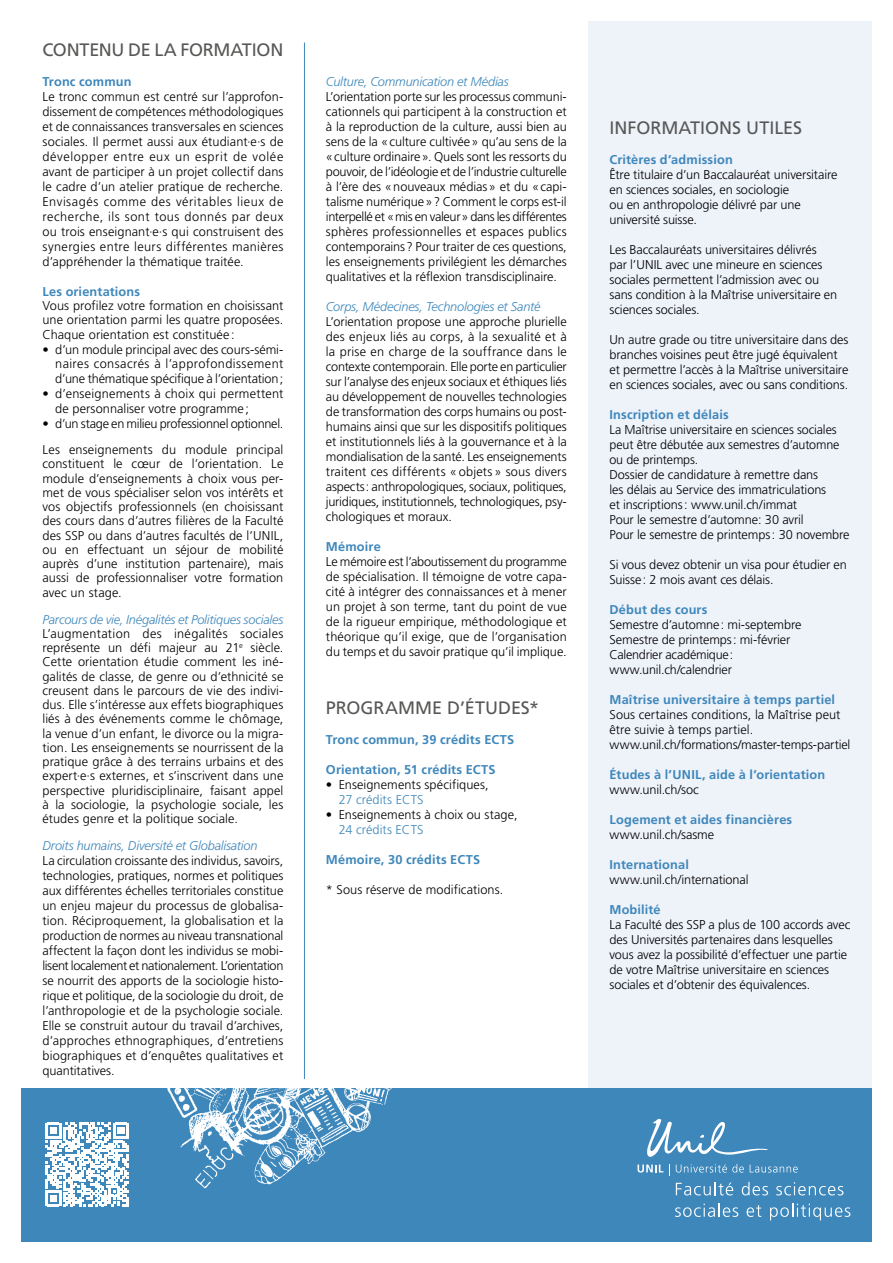
<style>
.page{position:relative;width:893px;height:1263px;background:#fff}
.page>*{position:absolute;margin:0;border:0;box-sizing:border-box;transform-origin:0 0}
.t1{font:18px "Frutiger LT Std";letter-spacing:-.005em;color:#575756}
.t2{font:300 12.75px/15px "Frutiger LT Std";letter-spacing:-.005em;color:#000}
.t3{font:700 12.75px "Frutiger LT Std";letter-spacing:.01em;color:#3e87bb}
.t4{font:italic 300 12.75px "Frutiger LT Std";letter-spacing:-.015em;color:#3e87bb}
.t5{font:300 12.75px "Frutiger LT Std";letter-spacing:.005em;color:#3e87bb}
</style>
<div class="page">
<div style="left:588px;top:21px;width:284px;height:1068px;background:#eef2f9"></div>
<div style="left:21px;top:1089px;width:851px;height:153px;background:#3e87bb"></div>
<img style="left:146px;top:1079px;width:279px;height:110px">
<hr style="left:304px;top:43px;width:1px;height:1036px;background:#3e87bb">
<svg style="left:647px;top:1119px;width:121px;height:38px"></svg>
<svg style="left:637px;top:1164px;width:26px;height:8px"></svg>
<svg style="left:676px;top:1164px;width:68px;height:8px"></svg>
<svg style="left:750px;top:1164px;width:48px;height:8px"></svg>
<svg style="left:676px;top:1182px;width:57px;height:13px"></svg>
<svg style="left:742px;top:1182px;width:26px;height:13px"></svg>
<svg style="left:776px;top:1182px;width:67px;height:13px"></svg>
<svg style="left:675px;top:1203px;width:63px;height:14px"></svg>
<svg style="left:747px;top:1205px;width:14px;height:12px"></svg>
<svg style="left:770px;top:1203px;width:80px;height:17px"></svg>
<svg style="left:45px;top:1122px;width:84px;height:84px"></svg>
<h1 class="t1" style="left:43px;top:39px;width:242px">CONTENU DE LA FORMATION</h1>
<p class="t3" style="left:43px;top:74px;width:90px">Tronc commun</p>
<p class="t2" style="left:43px;top:89px;width:242px;text-align:justify">Le tronc commun est centré sur l’approfon&shy;dissement de compétences méthodologiques et de connaissances transversales en sciences sociales. Il permet aussi aux étudiant·e·s de développer entre eux un esprit de volée avant de participer à un projet collectif dans le cadre d’un atelier pratique de recherche.<br>Envisagés comme des véritables lieux de recherche, ils sont tous donnés par deux ou trois enseignant·e·s qui construisent des synergies entre leurs différentes manières d’appréhender la thématique traitée.</p>
<p class="t3" style="left:43px;top:284px;width:99px">Les orientations</p>
<p class="t2" style="left:43px;top:299px;width:242px;line-height:14.2px;text-align:justify">Vous profilez votre formation en choisissant une orientation parmi les quatre proposées.<br>Chaque orientation est constituée:</p>
<p class="t2" style="left:55px;top:342px;width:230px;line-height:14.5px;text-align:justify;text-indent:-13px">• d’un module principal avec des cours-sémi&shy;naires consacrés à l’approfondissement d’une thématique spécifique à l’orientation;</p>
<p class="t2" style="left:55px;top:386px;width:230px;text-indent:-13px">• d’enseignements à choix qui permettent de personnaliser votre programme;</p>
<p class="t2" style="left:43px;top:410px;width:242px;line-height:26.2px">• d’un stage en milieu professionnel optionnel.<br>Les enseignements du module principal</p>
<p class="t2" style="left:43px;top:457px;width:242px;line-height:14.2px;text-align:justify">constituent le cœur de l’orientation. Le module d’enseignements à choix vous per&shy;met de vous spécialiser selon vos intérêts et vos objectifs professionnels (en choisissant des cours dans d’autres filières de la Faculté des SSP ou dans d’autres facultés de l’UNIL, ou en effectuant un séjour de mobilité auprès d’une institution partenaire), mais aussi de professionnaliser votre formation avec un stage.</p>
<p class="t4" style="left:43px;top:612px;width:242px">Parcours de vie, Inégalités et Politiques sociales</p>
<p class="t2" style="left:43px;top:626px;width:242px;line-height:14.2px;text-align:justify">L’augmentation des inégalités sociales représente un défi majeur au 21<sup>e</sup> siècle.<br>Cette orientation étudie comment les iné&shy;galités de classe, de genre ou d’ethnicité se creusent dans le parcours de vie des indivi&shy;dus. Elle s’intéresse aux effets biographiques liés à des événements comme le chômage, la venue d’un enfant, le divorce ou la migra&shy;tion. Les enseignements se nourrissent de la pratique grâce à des terrains urbains et des expert·e·s externes, et s’inscrivent dans une perspective pluridisciplinaire, faisant appel à la sociologie, la psychologie sociale, les études genre et la politique sociale.</p>
<p class="t4" style="left:43px;top:838px;width:217px">Droits humains, Diversité et Globalisation</p>
<p class="t2" style="left:43px;top:853px;width:242px;text-align:justify">La circulation croissante des individus, savoirs, technologies, pratiques, normes et politiques aux différentes échelles territoriales constitue un enjeu majeur du processus de globalisa&shy;tion. Réciproquement, la globalisation et la production de normes au niveau transnational affectent la façon dont les individus se mobi&shy;lisent localement et nationalement. L’orientation se nourrit des apports de la sociologie histo&shy;rique et politique, de la sociologie du droit, de l’anthropologie et de la psychologie sociale.<br>Elle se construit autour du travail d’archives, d’approches ethnographiques, d’entretiens biographiques et d’enquêtes qualitatives et quantitatives.</p>
<p class="t4" style="left:326px;top:74px;width:184px">Culture, Communication et Médias</p>
<p class="t2" style="left:326px;top:89px;width:242px;text-align:justify">L’orientation porte sur les processus communi&shy;cationnels qui participent à la construction et à la reproduction de la culture, aussi bien au sens de la «culture cultivée» qu’au sens de la «culture ordinaire». Quels sont les ressorts du pouvoir, de l’idéologie et de l’industrie culturelle à l’ère des «nouveaux médias» et du «capi&shy;talisme numérique»? Comment le corps est-il interpellé et «mis en valeur» dans les différentes sphères professionnelles et espaces publics contemporains? Pour traiter de ces questions, les enseignements privilégient les démarches qualitatives et la réflexion transdisciplinaire.</p>
<p class="t4" style="left:326px;top:299px;width:216px">Corps, Médecines, Technologies et Santé</p>
<p class="t2" style="left:326px;top:314px;width:242px;text-align:justify">L’orientation propose une approche plurielle des enjeux liés au corps, à la sexualité et à la prise en charge de la souffrance dans le contexte contemporain. Elle porte en particulier sur l’analyse des enjeux sociaux et éthiques liés au développement de nouvelles technologies de transformation des corps humains ou post&shy;humains ainsi que sur les dispositifs politiques et institutionnels liés à la gouvernance et à la mondialisation de la santé. Les enseignements traitent ces différents « objets » sous divers aspects: anthropologiques, sociaux, politiques, juridiques, institutionnels, technologiques, psy&shy;chologiques et moraux.</p>
<p class="t3" style="left:326px;top:539px;width:56px">Mémoire</p>
<p class="t2" style="left:326px;top:554px;width:242px;text-align:justify">Le mémoire est l’aboutissement du programme de spécialisation. Il témoigne de votre capa&shy;cité à intégrer des connaissances et à mener un projet à son terme, tant du point de vue de la rigueur empirique, méthodologique et théorique qu’il exige, que de l’organisation du temps et du savoir pratique qu’il implique.</p>
<h1 class="t1" style="left:326px;top:697px;width:215px">PROGRAMME D’ÉTUDES*</h1>
<p class="t3" style="left:326px;top:732px;width:190px">Tronc commun, 39 crédits ECTS</p>
<p class="t3" style="left:326px;top:762px;width:171px">Orientation, 51 crédits ECTS</p>
<p class="t2" style="left:326px;top:778px;width:164px">• Enseignements spécifiques,</p>
<p class="t5" style="left:339px;top:793px;width:86px">27 crédits ECTS</p>
<p class="t2" style="left:326px;top:808px;width:193px">• Enseignements à choix ou stage,</p>
<p class="t5" style="left:339px;top:823px;width:86px">24 crédits ECTS</p>
<p class="t3" style="left:326px;top:852px;width:156px">Mémoire, 30 crédits ECTS</p>
<p class="t2" style="left:326px;top:883px;width:179px">* Sous réserve de modifications.</p>
<h1 class="t1" style="left:609px;top:117px;width:194px">INFORMATIONS UTILES</h1>
<p class="t3" style="left:609px;top:152px;width:125px">Critères d’admission</p>
<p class="t2" style="left:609px;top:167px;width:230px">Être titulaire d’un Baccalauréat universitaire en sciences sociales, en sociologie<br>ou en anthropologie délivré par une université suisse.</p>
<p class="t2" style="left:609px;top:242px;width:229px">Les Baccalauréats universitaires délivrés par l’UNIL avec une mineure en sciences sociales permettent l’admission avec ou sans condition à la Maîtrise universitaire en sciences sociales.</p>
<p class="t2" style="left:609px;top:332px;width:241px">Un autre grade ou titre universitaire dans des branches voisines peut être jugé équivalent et permettre l’accès à la Maîtrise universitaire en sciences sociales, avec ou sans conditions.</p>
<p class="t3" style="left:609px;top:407px;width:121px">Inscription et délais</p>
<p class="t2" style="left:609px;top:422px;width:242px">La Maîtrise universitaire en sciences sociales peut être débutée aux semestres d’automne ou de printemps.<br>Dossier de candidature à remettre dans<br>les délais au Service des immatriculations<br>et inscriptions : www.unil.ch/immat<br>Pour le semestre d’automne: 30 avril<br>Pour le semestre de printemps : 30 novembre</p>
<p class="t2" style="left:609px;top:557px;width:239px">Si vous devez obtenir un visa pour étudier en<br>Suisse: 2 mois avant ces délais.</p>
<p class="t3" style="left:609px;top:602px;width:100px">Début des cours</p>
<p class="t2" style="left:609px;top:617px;width:194px">Semestre d’automne: mi-septembre<br>Semestre de printemps: mi-février<br>Calendrier académique: www.unil.ch/calendrier</p>
<p class="t3" style="left:609px;top:692px;width:227px">Maîtrise universitaire à temps partiel</p>
<p class="t2" style="left:609px;top:707px;width:242px">Sous certaines conditions, la Maîtrise peut être suivie à temps partiel. www.unil.ch/formations/master-temps-partiel</p>
<p class="t3" style="left:609px;top:767px;width:217px">Études à l’UNIL, aide à l’orientation</p>
<p class="t2" style="left:609px;top:782px;width:91px">www.unil.ch/soc</p>
<p class="t3" style="left:609px;top:812px;width:184px">Logement et aides financières</p>
<p class="t2" style="left:609px;top:827px;width:106px">www.unil.ch/sasme</p>
<p class="t3" style="left:609px;top:857px;width:81px">International</p>
<p class="t2" style="left:609px;top:872px;width:141px">www.unil.ch/international</p>
<p class="t3" style="left:609px;top:902px;width:53px">Mobilité</p>
<p class="t2" style="left:609px;top:917px;width:242px">La Faculté des SSP a plus de 100 accords avec des Universités partenaires dans lesquelles vous avez la possibilité d’effectuer une partie de votre Maîtrise universitaire en sciences sociales et d’obtenir des équivalences.</p>
</div>
